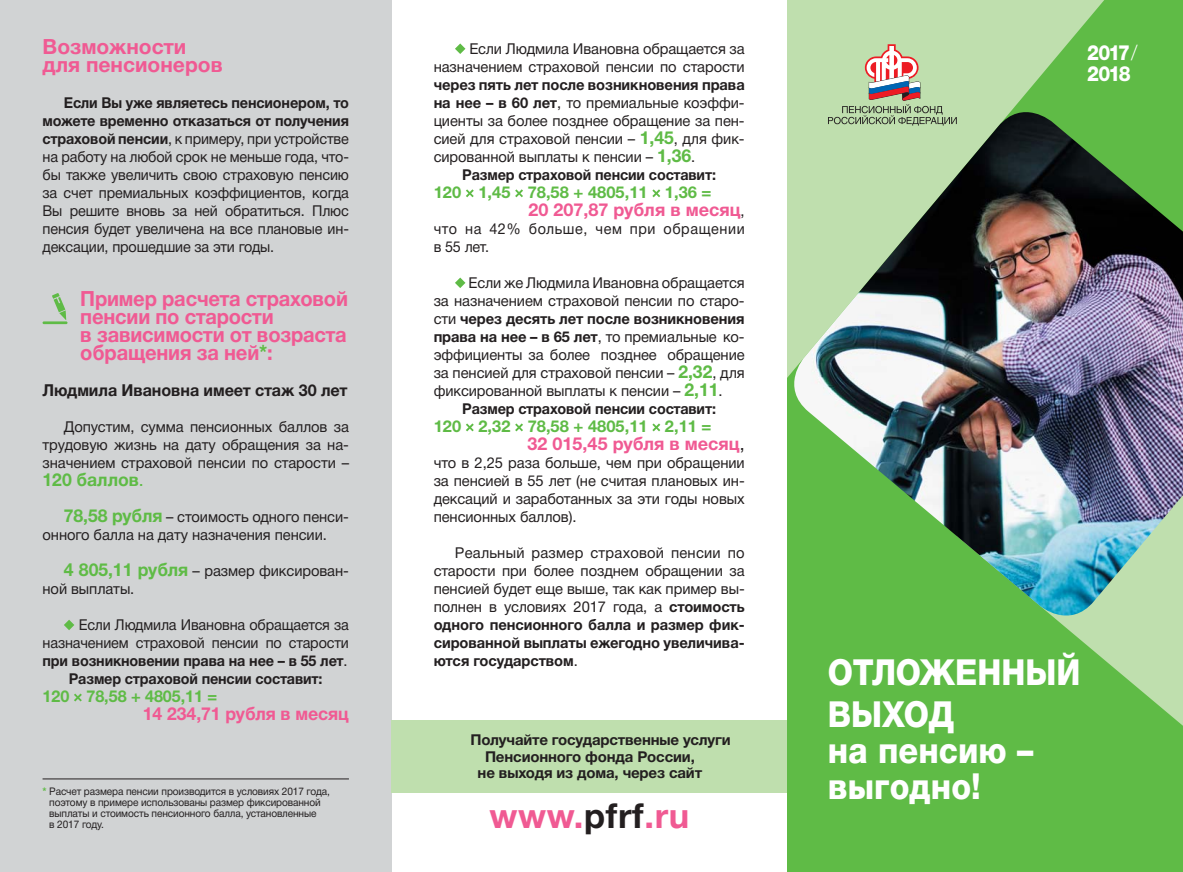
<style>
.page{position:relative;width:1183px;height:872px;background:#fff}
.page>*{position:absolute;margin:0;border:0;box-sizing:border-box;transform-origin:0 0}
.t1{font:800 36px/42px "Helvetica Neue Cyr";color:#fff;scale:.9 1}
.t2{font:700 34.5px "Helvetica Neue Cyr";letter-spacing:.02em;color:#f05a93}
.t3{font:700 21px/18px "Helvetica Neue Cyr";letter-spacing:-.01em;color:#f05a93;scale:.96 1}
.t4{font:700 21px/18px "Helvetica Neue Cyr";letter-spacing:-.01em;color:#f05a93}
.t5{font:800 21px/21px "Helvetica Neue Cyr";letter-spacing:-.095em;color:#fff;scale:.9 1}
.t6{font:700 18px "Helvetica Neue Cyr";color:#f05a93}
.t7{font:700 18px "Helvetica Neue Cyr";letter-spacing:-.005em;color:#5fbb46}
.t8{font:700 16.5px "Helvetica Neue Cyr";color:#5fbb46}
.t9{font:700 16.5px "Helvetica Neue Cyr";letter-spacing:-.005em;color:#231f20}
.t10{font:15px/18px "Helvetica Neue Cyr";letter-spacing:-.005em;color:#231f20;text-align:justify}
.t11{font:15px/18px "Helvetica Neue Cyr";letter-spacing:-.005em;color:#231f20;text-align:justify;scale:.96 1}
.t12{font:700 15px "Helvetica Neue Cyr";letter-spacing:-.01em;color:#231f20}
.t13{font:700 15px "Helvetica Neue Cyr";letter-spacing:-.01em;color:#231f20;scale:.96 1}
.t14{font:15px/18px "Helvetica Neue Cyr";letter-spacing:.04em;color:#231f20;scale:.96 1}
.t15{font:10.5px/11.2px "Helvetica Neue Cyr";letter-spacing:-.01em;color:#231f20;scale:.96 1}
.s1{font-weight:700}
.s2{color:#5fbb46}
.s3{font-weight:400}
.s4{font-weight:700;font-size:18px;color:#5fbb46}
.s5{font-weight:700;color:#5fbb46}
.s6{font-weight:400;font-size:15px;color:#231f20}
.s7{font-weight:400;color:#231f20}
.s8{color:#231f20}
.s9{font-weight:300}
</style>
<div class="page">
<div style="left:787px;top:0;width:395px;height:872px;background:#5fbb46"></div>
<svg style="left:787px;top:0;width:317px;height:97px;fill:#bfdfae"></svg>
<svg style="left:1053px;top:617px;width:129px;height:108px"></svg>
<img style="left:787px;top:97px;width:395px;height:520px">
<svg style="left:827px;top:44px;width:129px;height:82px;background:#b9c2a1"></svg>
<div style="left:0;top:0;width:391px;height:872px;background:#d1d3d4"></div>
<hr style="left:43px;top:778px;width:306px;height:1px;background:#231f20">
<svg style="left:64px;top:620px;width:10px;height:10px"></svg>
<svg style="left:74px;top:693px;width:8px;height:8px"></svg>
<svg style="left:52px;top:293px;width:14px;height:27px"></svg>
<hr style="left:43px;top:321px;width:24px;height:3px;background:#5fbb46">
<div style="left:391px;top:720px;width:396px;height:72px;background:#bfdfae"></div>
<svg style="left:455px;top:43px;width:10px;height:11px"></svg>
<svg style="left:466px;top:189px;width:7px;height:8px"></svg>
<svg style="left:515px;top:189px;width:8px;height:8px"></svg>
<svg style="left:652px;top:189px;width:8px;height:8px"></svg>
<svg style="left:455px;top:277px;width:10px;height:11px"></svg>
<svg style="left:466px;top:423px;width:7px;height:8px"></svg>
<svg style="left:515px;top:423px;width:8px;height:8px"></svg>
<svg style="left:652px;top:423px;width:8px;height:8px"></svg>
<h3 class="t4" style="left:43px;top:40px;width:182px">Возможности для пенсионеров</h3>
<p class="t11" style="left:43px;top:96px;width:320px;text-indent:21px"><span class="s1">Если Вы уже являетесь пенсионером, то можете временно отказаться от получения страховой пенсии</span>, к примеру, при устройстве на работу на любой срок не меньше года, что&shy;бы также увеличить свою страховую пенсию за счет премиальных коэффициентов, когда Вы решите вновь за ней обратиться. Плюс пенсия будет увеличена на все плановые ин&shy;дексации, прошедшие за эти годы.</p>
<h3 class="t3" style="left:80px;top:292px;width:280px">Пример расчета страховой пенсии по старости<br>в зависимости от возраста обращения за ней<span class="s2">*</span>:</h3>
<p class="t9" style="left:43px;top:384px;width:306px">Людмила Ивановна имеет стаж 30 лет</p>
<p class="t10" style="left:43px;top:420px;width:308px;text-indent:21px">Допустим, сумма пенсионных баллов за трудовую жизнь на дату обращения за на&shy;значением страховой пенсии по старости –</p>
<p class="t7" style="left:43px;top:473px;width:103px">120 баллов<span class="s3">.</span></p>
<p class="t10" style="left:43px;top:510px;width:308px;text-indent:21px"><span class="s4">78,58 рубля</span> – стоимость одного пенси&shy;онного балла на дату назначения пенсии.</p>
<p class="t10" style="left:43px;top:564px;width:308px;text-indent:21px"><span class="s4">4 805,11 рубля</span> – размер фиксирован&shy;ной выплаты.</p>
<p class="t11" style="left:79px;top:618px;width:283px">Если Людмила Ивановна обращается за</p>
<p class="t11" style="left:43px;top:636px;width:320px">назначением страховой пенсии по старости</p>
<p class="t13" style="left:43px;top:655px;width:319px">при возникновении права на нее – в 55 лет<span class="s3">.</span></p>
<p class="t13" style="left:69px;top:673px;width:266px">Размер страховой пенсии составит:</p>
<p class="t8" style="left:43px;top:690px;width:176px">120 78,58 + 4805,11 =</p>
<p class="t6" style="left:143px;top:707px;width:207px">14 234,71 рубля в месяц</p>
<p class="t15" style="left:43px;top:786px;width:301px"><span class="s5">*</span> Расчет размера пенсии производится в условиях 2017 года,</p>
<p class="t15" style="left:49px;top:797px;width:284px">поэтому в примере использованы размер фиксированной выплаты и стоимость пенсионного балла, установленные в 2017 году.</p>
<p class="t10" style="left:433px;top:42px;width:312px;text-align:right">Если Людмила Ивановна обращается за назначением страховой пенсии по старости</p>
<p class="t12" style="left:433px;top:79px;width:312px">через пять лет после возникновения права</p>
<p class="t10" style="left:433px;top:96px;width:312px"><span class="s1">на нее – в 60 лет</span>, то премиальные коэффи-</p>
<p class="t10" style="left:433px;top:114px;width:312px">циенты за более позднее обращение за пен-</p>
<p class="t10" style="left:433px;top:132px;width:312px">сией для страховой пенсии – <span class="s4">1,45</span>, для фик-</p>
<p class="t10" style="left:433px;top:150px;width:263px">сированной выплаты к пенсии – <span class="s4">1,36</span>.</p>
<p class="t13" style="left:462px;top:169px;width:266px">Размер страховой пенсии составит:</p>
<p class="t8" style="left:433px;top:186px;width:279px">120 1,45 78,58 + 4805,11 1,36 =</p>
<p class="t6" style="left:528px;top:203px;width:218px">20 207,87 рубля в месяц<span class="s6">,</span></p>
<p class="t14" style="left:433px;top:222px;width:325px">что на 42% больше, чем при обращении в 55 лет.</p>
<p class="t10" style="left:468px;top:276px;width:277px">Если же Людмила Ивановна обращается</p>
<p class="t10" style="left:433px;top:294px;width:312px">за назначением страховой пенсии по старо-</p>
<p class="t12" style="left:433px;top:313px;width:312px"><span class="s3">сти</span> через десять лет после возникновения</p>
<p class="t12" style="left:433px;top:331px;width:312px">права на нее – в 65 лет<span class="s3">, то премиальные ко-</span></p>
<p class="t10" style="left:433px;top:348px;width:312px">эффициенты за более позднее обращение</p>
<p class="t10" style="left:433px;top:366px;width:312px">за пенсией для страховой пенсии – <span class="s4">2,32</span>, для</p>
<p class="t10" style="left:433px;top:384px;width:290px">фиксированной выплаты к пенсии – <span class="s4">2,11</span>.</p>
<p class="t13" style="left:462px;top:403px;width:266px">Размер страховой пенсии составит:</p>
<p class="t8" style="left:433px;top:420px;width:279px">120 2,32 78,58 + 4805,11 2,11 =</p>
<p class="t6" style="left:527px;top:437px;width:218px">32 015,45 рубля в месяц<span class="s7">,</span></p>
<p class="t10" style="left:433px;top:456px;width:312px">что в 2,25 раза больше, чем при обращении за пенсией в 55 лет (не считая плановых ин&shy;дексаций и заработанных за эти годы новых пенсионных баллов).</p>
<p class="t10" style="left:433px;top:546px;width:312px;text-indent:21px">Реальный размер страховой пенсии по старости при более позднем обращении за пенсией будет еще выше, так как пример вы&shy;полнен в условиях 2017 года, а <span class="s1">стоимость одного пенсионного балла и размер фик&shy;сированной выплаты ежегодно увеличива&shy;ются государством</span>.</p>
<p class="t12" style="left:470px;top:734px;width:262px">Получайте государственные услуги</p>
<p class="t12" style="left:485px;top:751px;width:211px">Пенсионного фонда России,</p>
<p class="t12" style="left:477px;top:767px;width:226px">не выходя из дома, через сайт</p>
<h2 class="t2" style="left:489px;top:803px;width:201px">www.<span class="s8">pfrf</span>.ru</h2>
<h3 class="t5" style="left:1086px;top:44px;width:57px">2017 <span class="s9">/<br></span>2018</h3>
<h1 class="t1" style="left:827px;top:655px;width:282px">ОТЛОЖЕННЫЙ<br>ВЫХОД</h1>
<h1 class="t1" style="left:827px;top:733px;width:230px">на пенсию –</h1>
<h1 class="t1" style="left:827px;top:769px;width:171px">выгодно!</h1>
</div>
